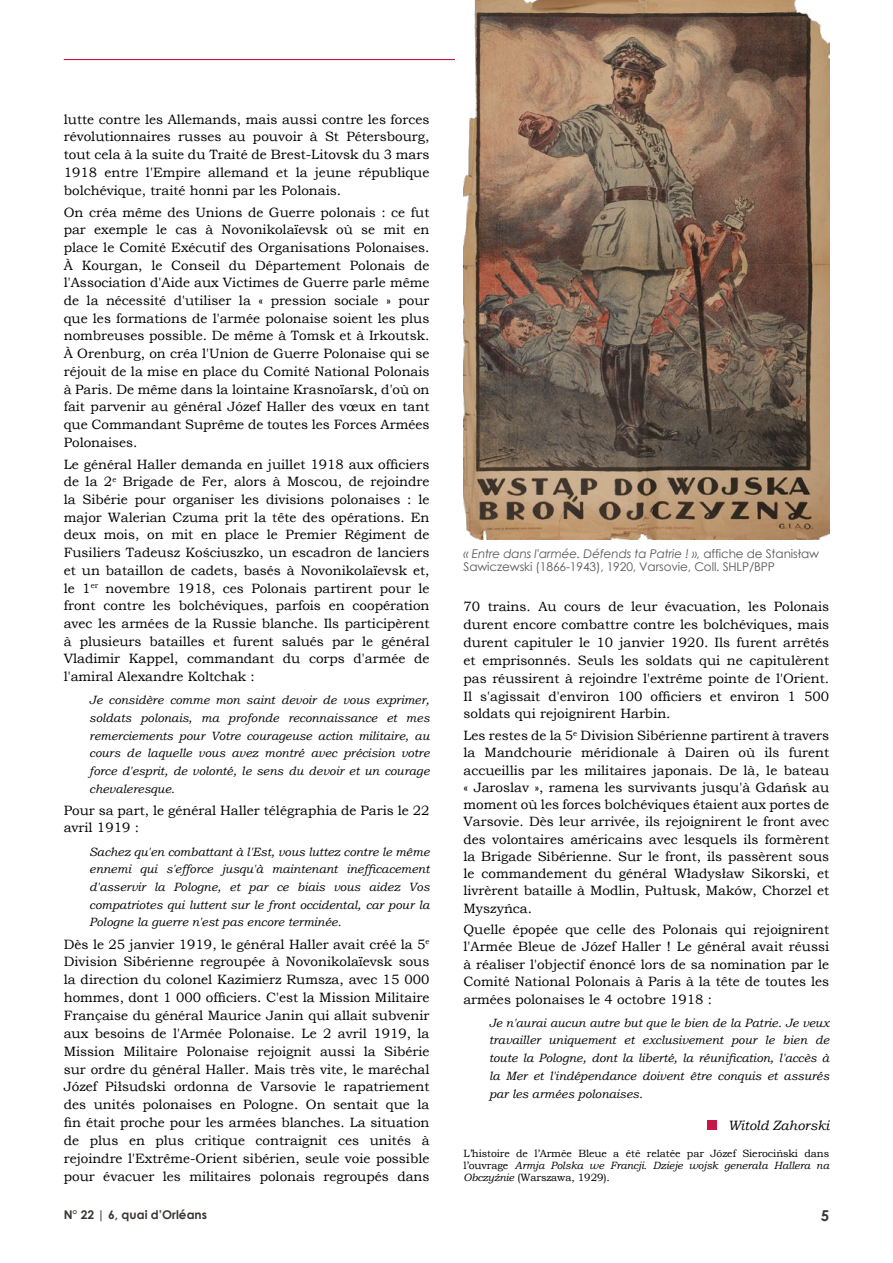
<style>
.page{position:relative;width:893px;height:1263px;background:#fff}
.page>*{position:absolute;margin:0;border:0;box-sizing:border-box;transform-origin:0 0}
.t1{font:700 15px "Century Gothic";color:#3b3735}
.t2{font:13.5px/17.7px "Bookman Old Style";color:#000;text-align:justify}
.t3{font:italic 13.5px "Bookman Old Style";color:#000}
.t4{font:italic 12px/17.7px "Bookman Old Style";color:#000;text-align:justify}
.t5{font:12px/13.5px "Century Gothic";letter-spacing:-.01em;color:#575756}
.t6{font:700 12px "Century Gothic";color:#3b3735}
.t7{font:10.5px/12px "Bookman Old Style";letter-spacing:-.01em;color:#000;text-align:justify}
.s1{font-style:italic}
</style>
<div class="page">
<hr style="left:64px;top:59px;width:391px;height:1px;background:#c71748">
<img style="left:463px;top:0;width:366px;height:539px">
<div style="left:707px;top:1120px;width:10px;height:10px;background:#c71748"></div>
<p class="t2" style="left:64px;top:110px;width:367px">lutte contre les Allemands, mais aussi contre les forces révolutionnaires russes au pouvoir à St Pétersbourg, tout cela à la suite du Traité de Brest-Litovsk du 3 mars 1918 entre l'Empire allemand et la jeune république bolchévique, traité honni par les Polonais.</p>
<p class="t2" style="left:64px;top:203px;width:367px">On créa même des Unions de Guerre polonais : ce fut par exemple le cas à Novonikolaïevsk où se mit en place le Comité Exécutif des Organisations Polonaises.<br>À Kourgan, le Conseil du Département Polonais de l'Association d'Aide aux Victimes de Guerre parle même de la nécessité d'utiliser la « pression sociale » pour que les formations de l'armée polonaise soient les plus nombreuses possible. De même à Tomsk et à Irkoutsk.<br>À Orenburg, on créa l'Union de Guerre Polonaise qui se réjouit de la mise en place du Comité National Polonais à Paris. De même dans la lointaine Krasnoïarsk, d'où on fait parvenir au général Józef Haller des vœux en tant que Commandant Suprême de toutes les Forces Armées Polonaises.</p>
<p class="t2" style="left:64px;top:455px;width:367px">Le général Haller demanda en juillet 1918 aux officiers de la 2<sup>e</sup> Brigade de Fer, alors à Moscou, de rejoindre la Sibérie pour organiser les divisions polonaises : le major Walerian Czuma prit la tête des opérations. En deux mois, on mit en place le Premier Régiment de Fusiliers Tadeusz Kościuszko, un escadron de lanciers et un bataillon de cadets, basés à Novonikolaïevsk et, le 1<sup>er</sup> novembre 1918, ces Polonais partirent pour le front contre les bolchéviques, parfois en coopération avec les armées de la Russie blanche. Ils participèrent à plusieurs batailles et furent salués par le général Vladimir Kappel, commandant du corps d'armée de l'amiral Alexandre Koltchak :</p>
<p class="t4" style="left:89px;top:691px;width:342px">Je considère comme mon saint devoir de vous exprimer, soldats polonais, ma profonde reconnaissance et mes remerciements pour Votre courageuse action militaire, au cours de laquelle vous avez montré avec précision votre force d'esprit, de volonté, le sens du devoir et un courage chevaleresque.</p>
<p class="t2" style="left:64px;top:801px;width:367px">Pour sa part, le général Haller télégraphia de Paris le 22 avril 1919 :</p>
<p class="t4" style="left:89px;top:842px;width:342px">Sachez qu'en combattant à l'Est, vous luttez contre le même ennemi qui s'efforce jusqu'à maintenant inefficacement d'asservir la Pologne, et par ce biais vous aidez Vos compatriotes qui luttent sur le front occidental, car pour la Pologne la guerre n'est pas encore terminée.</p>
<p class="t2" style="left:64px;top:935px;width:367px">Dès le 25 janvier 1919, le général Haller avait créé la 5<sup>e </sup>Division Sibérienne regroupée à Novonikolaïevsk sous la direction du colonel Kazimierz Rumsza, avec 15 000 hommes, dont 1 000 officiers. C'est la Mission Militaire Française du général Maurice Janin qui allait subvenir aux besoins de l'Armée Polonaise. Le 2 avril 1919, la Mission Militaire Polonaise rejoignit aussi la Sibérie sur ordre du général Haller. Mais très vite, le maréchal Józef Piłsudski ordonna de Varsovie le rapatriement des unités polonaises en Pologne. On sentait que la fin était proche pour les armées blanches. La situation de plus en plus critique contraignit ces unités à rejoindre l'Extrême-Orient sibérien, seule voie possible pour évacuer les militaires polonais regroupés dans</p>
<p class="t5" style="left:463px;top:546px;width:357px"><span class="s1">« Entre dans l'armée. Défends ta Patrie ! »,</span> affiche de Stanisław<br>Sawiczewski (1866-1943), 1920, Varsovie, Coll. SHLP/BPP</p>
<p class="t2" style="left:463px;top:598px;width:367px">70 trains. Au cours de leur évacuation, les Polonais durent encore combattre contre les bolchéviques, mais durent capituler le 10 janvier 1920. Ils furent arrêtés et emprisonnés. Seuls les soldats qui ne capitulèrent pas réussirent à rejoindre l'extrême pointe de l'Orient.<br>Il s'agissait d'environ 100 officiers et environ 1 500 soldats qui rejoignirent Harbin.</p>
<p class="t2" style="left:463px;top:727px;width:367px;line-height:17.2px">Les restes de la 5<sup>e</sup> Division Sibérienne partirent à travers la Mandchourie méridionale à Dairen où ils furent accueillis par les militaires japonais. De là, le bateau « Jaroslav », ramena les survivants jusqu'à Gdańsk au moment où les forces bolchéviques étaient aux portes de Varsovie. Dès leur arrivée, ils rejoignirent le front avec des volontaires américains avec lesquels ils formèrent la Brigade Sibérienne. Sur le front, ils passèrent sous le commandement du général Władysław Sikorski, et livrèrent bataille à Modlin, Pułtusk, Maków, Chorzel et Myszyńca.</p>
<p class="t2" style="left:463px;top:921px;width:367px">Quelle épopée que celle des Polonais qui rejoignirent l'Armée Bleue de Józef Haller ! Le général avait réussi à réaliser l'objectif énoncé lors de sa nomination par le Comité National Polonais à Paris à la tête de toutes les armées polonaises le 4 octobre 1918 :</p>
<p class="t4" style="left:489px;top:1014px;width:342px">Je n'aurai aucun autre but que le bien de la Patrie. Je veux travailler uniquement et exclusivement pour le bien de toute la Pologne, dont la liberté, la réunification, l'accès à la Mer et l'indépendance doivent être conquis et assurés par les armées polonaises.</p>
<p class="t3" style="left:728px;top:1116px;width:103px">Witold Zahorski</p>
<p class="t7" style="left:463px;top:1147px;width:367px">L’histoire de l’Armée Bleue a été relatée par Józef Sierociński dans l’ouvrage <span class="s1">Armja Polska we Francji. Dzieje wojsk generała Hallera na Obczyźnie</span> (Warszawa, 1929).</p>
<p class="t6" style="left:64px;top:1206px;width:145px">N° 22 | 6, quai d’Orléans</p>
<p class="t1" style="left:821px;top:1204px;width:10px">5</p>
</div>
